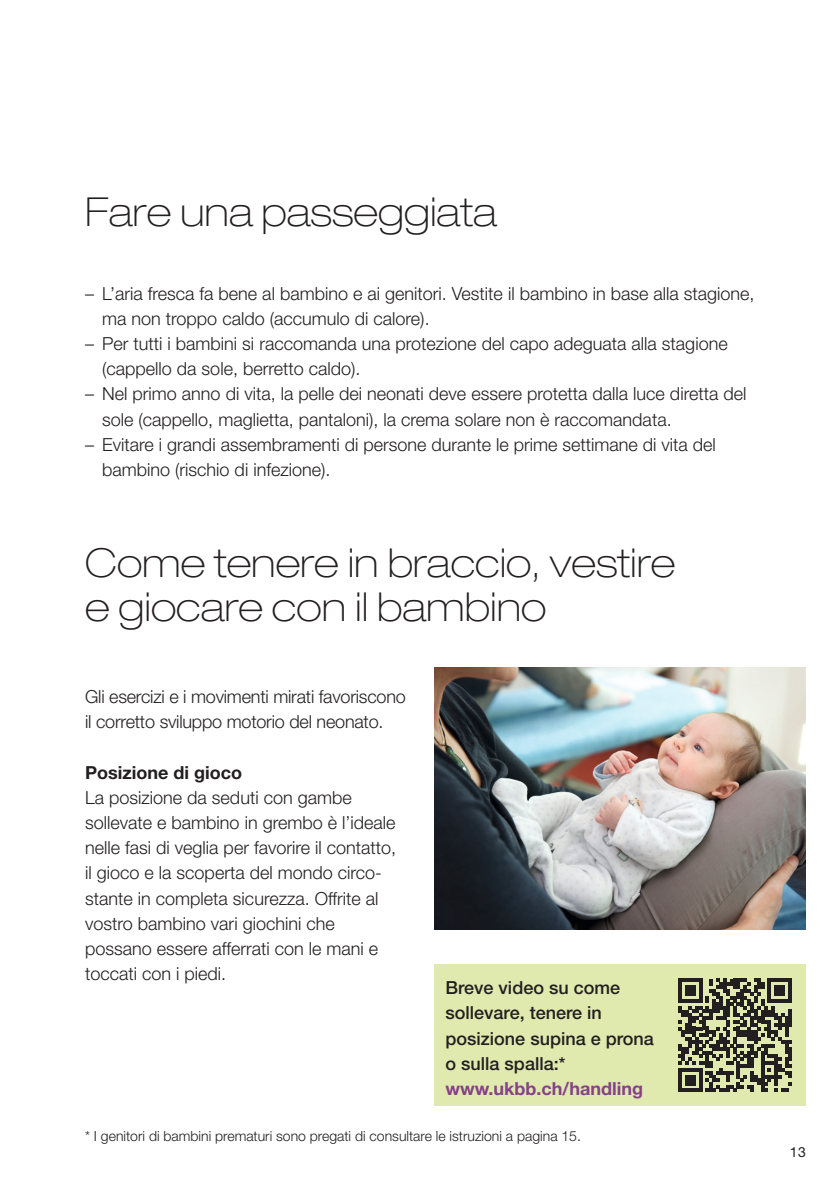
<style>
.page{position:relative;width:840px;height:1191px;background:#fff}
.page>*{position:absolute;margin:0;border:0;box-sizing:border-box;transform-origin:0 0}
.HN_Std_33Thin_Ex_20{font:100 expanded 40px/44px "Helvetica Neue LT Std";color:#231f20}
.HN_Std_45_Light_9Pt{font:300 18px/25.2px "Helvetica Neue LT Std";color:#231f20}
.HN_Std_75_Bold_9Pt_1{font:500 18px/25.2px "Helvetica Neue LT Std";color:#231f20}
.HN_Std_75_Bold_9Pt_1-2{font:700 18px "Helvetica Neue LT Std";color:#864188}
.HN_Std_75_Bold_9Pt_1-3{font:700 18px "Helvetica Neue LT Std";color:#231f20}
.HN_Std_45KLight_7_9{font:300 14px "Helvetica Neue LT Std";color:#231f20}
.t1{font:14px "Helvetica Neue LT Std";color:#231f20}
</style>
<div class="page">
<img style="left:434px;top:667px;width:371px;height:262px">
<div style="left:434px;top:964px;width:371px;height:142px;background:#e0eaae"></div>
<svg style="left:678px;top:978px;width:113px;height:114px"></svg>
<p class="HN_Std_33Thin_Ex_20" style="left:85px;top:189px;width:413px">Fare una passeggiata</p>
<p class="HN_Std_45_Light_9Pt" style="left:102px;top:280px;width:653px;text-indent:-17px">– L’aria fresca fa bene al bambino e ai genitori. Vestite il bambino in base alla stagione, ma non troppo caldo (accumulo di calore).</p>
<p class="HN_Std_45_Light_9Pt" style="left:102px;top:331px;width:626px;text-indent:-17px">– Per tutti i bambini si raccomanda una protezione del capo adeguata alla stagione (cappello da sole, berretto caldo).</p>
<p class="HN_Std_45_Light_9Pt" style="left:102px;top:381px;width:645px;text-indent:-17px">– Nel primo anno di vita, la pelle dei neonati deve essere protetta dalla luce diretta del sole (cappello, maglietta, pantaloni), la crema solare non è raccomandata.</p>
<p class="HN_Std_45_Light_9Pt" style="left:102px;top:431px;width:615px;text-indent:-17px">– Evitare i grandi assembramenti di persone durante le prime settimane di vita del bambino (rischio di infezione).</p>
<p class="HN_Std_33Thin_Ex_20" style="left:85px;top:540px;width:591px">Come tenere in braccio, vestire e giocare con il bambino</p>
<p class="HN_Std_45_Light_9Pt" style="left:85px;top:683px;width:322px">Gli esercizi e i movimenti mirati favoriscono il corretto sviluppo motorio del neonato.</p>
<p class="HN_Std_75_Bold_9Pt_1-3" style="left:85px;top:761px;width:158px">Posizione di gioco</p>
<p class="HN_Std_45_Light_9Pt" style="left:85px;top:784px;width:312px">La posizione da seduti con gambe sollevate e bambino in grembo è l’ideale nelle fasi di veglia per favorire il contatto, il gioco e la scoperta del mondo circo&shy;stante in completa sicurezza. Offrite al vostro bambino vari giochini che possano essere afferrati con le mani e toccati con i piedi.</p>
<p class="HN_Std_75_Bold_9Pt_1" style="left:445px;top:975px;width:210px">Breve video su come sollevare, tenere in posizione supina e prona o sulla spalla:*</p>
<p class="HN_Std_75_Bold_9Pt_1-2" style="left:445px;top:1077px;width:199px">www.ukbb.ch/handling</p>
<p class="HN_Std_45KLight_7_9" style="left:85px;top:1127px;width:497px">* I genitori di bambini prematuri sono pregati di consultare le istruzioni a pagina 15.</p>
<p class="t1" style="left:789px;top:1143px;width:17px">13</p>
</div>
